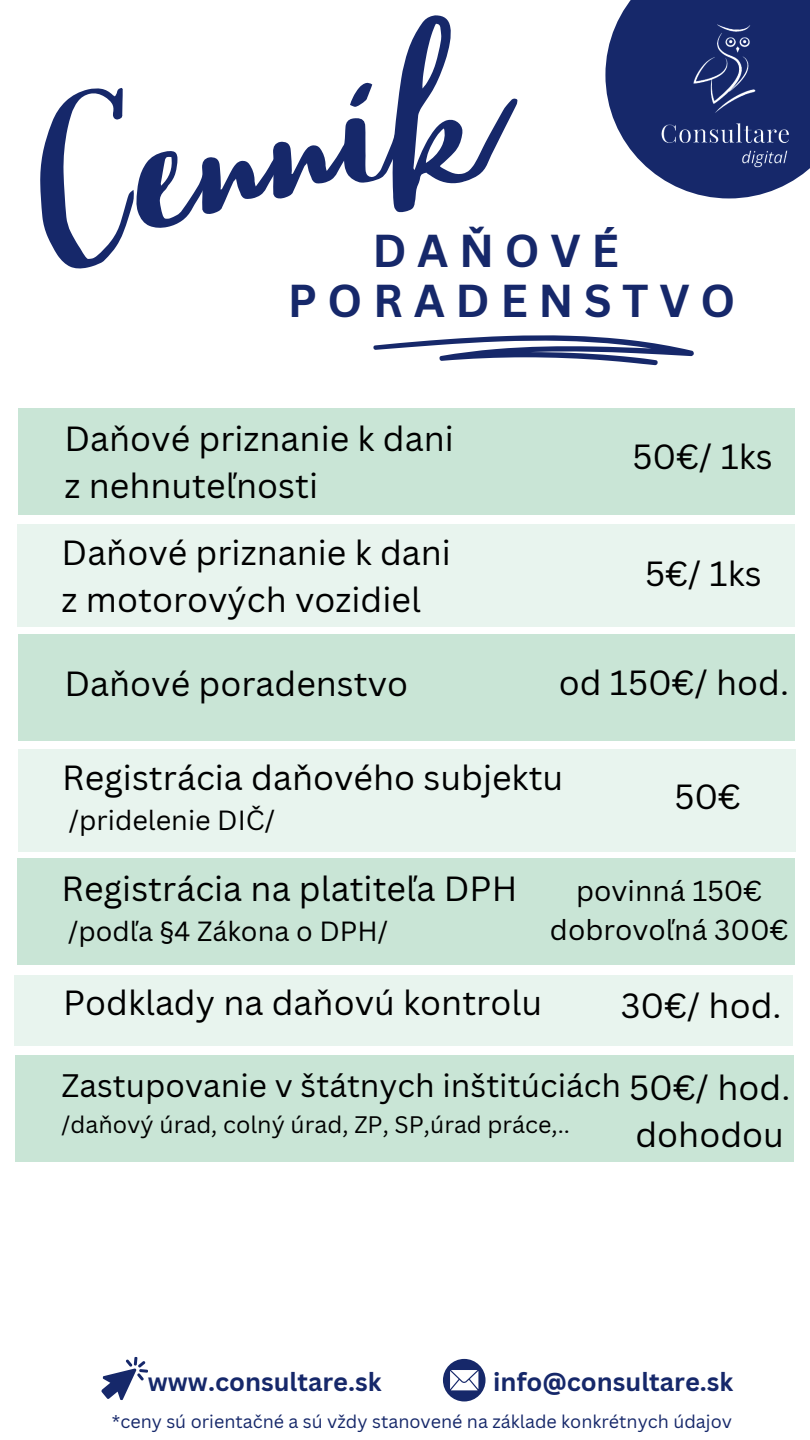
<style>
.page{position:relative;width:810px;height:1440px;background:#fff}
.page>*{position:absolute;margin:0;border:0;box-sizing:border-box;transform-origin:0 0}
.t1{font:272.2px "Lucky Dip Caitlin";color:#16286a}
.t2{font:700 44.9px "Canva Sans";letter-spacing:.235em;color:#16286a}
.t3{font:34px/47.2px "Canva Sans";color:#000}
.t4{font:31.6px "Canva Sans";color:#000}
.t5{font:28.1px/39px "Canva Sans";color:#000;text-align:center}
.t6{font:27px "Canva Sans";color:#000}
.t7{font:700 25.4px "Canva Sans";color:#16286a}
.t8{font:23.3px "Canva Sans";color:#000}
.t9{font:17.9px "Canva Sans";color:#16286a}
</style>
<div class="page">
<svg style="left:605px;top:0;width:205px;height:170px"></svg>
<img style="left:615px;top:0;width:193px;height:199px">
<div style="left:18px;top:524px;width:777px;height:102px;background:#e8f4ee"></div>
<div style="left:15px;top:975px;width:778px;height:71px;background:#e8f4ee"></div>
<div style="left:18px;top:635px;width:777px;height:106px;background:#c9e5d6"></div>
<div style="left:18px;top:749px;width:778px;height:103px;background:#e8f4ee"></div>
<div style="left:17px;top:858px;width:778px;height:107px;background:#c9e5d6"></div>
<svg style="left:373px;top:335px;width:321px;height:31px"></svg>
<div style="left:15px;top:1055px;width:778px;height:106px;background:#c9e5d6"></div>
<svg style="left:443px;top:1359px;width:43px;height:42px"></svg>
<svg style="left:101px;top:1357px;width:47px;height:44px"></svg>
<div style="left:18px;top:409px;width:777px;height:106px;background:#c9e5d6"></div>
<h3 class="t1" style="left:104px;top:29px;width:377px;rotate:-12deg">enník</h3>
<h3 class="t2" style="left:372px;top:219px;width:248px">DAŇOVÉ</h3>
<h3 class="t2" style="left:288px;top:269px;width:449px">PORADENSTVO</h3>
<p class="t3" style="left:64px;top:414px;width:391px">Daňové priznanie k dani z nehnuteľnosti</p>
<p class="t3" style="left:62px;top:528px;width:391px">Daňové priznanie k dani z motorových vozidiel</p>
<h3 class="t3" style="left:64px;top:659px;width:345px">Daňové poradenstvo</h3>
<h4 class="t3" style="left:633px;top:433px;width:142px">50€/ 1ks</h4>
<h3 class="t3" style="left:645px;top:549px;width:118px">5€/ 1ks</h3>
<h3 class="t3" style="left:559px;top:658px;width:232px">od 150€/ hod.</h3>
<h3 class="t3" style="left:62px;top:754px;width:503px">Registrácia daňového subjektu</h3>
<h3 class="t6" style="left:69px;top:801px;width:208px">/pridelenie DIČ/</h3>
<h3 class="t3" style="left:674px;top:773px;width:68px">50€</h3>
<h3 class="t3" style="left:62px;top:865px;width:457px">Registrácia na platiteľa DPH</h3>
<h3 class="t6" style="left:68px;top:912px;width:321px">/podľa §4 Zákona o DPH/</h3>
<h3 class="t5" style="left:550px;top:871px;width:240px">povinná 150€ dobrovoľná 300€</h3>
<h2 class="t3" style="left:63px;top:979px;width:481px">Podklady na daňovú kontrolu</h2>
<p class="t3" style="left:621px;top:982px;width:162px">30€/ hod.</p>
<h5 class="t4" style="left:62px;top:1064px;width:561px">Zastupovanie v štátnych inštitúciách</h5>
<h5 class="t8" style="left:62px;top:1108px;width:510px">/daňový úrad, colný úrad, ZP, SP,úrad práce,..</h5>
<h3 class="t3" style="left:629px;top:1063px;width:163px">50€/ hod. dohodou</h3>
<h3 class="t7" style="left:148px;top:1364px;width:235px">www.consultare.sk</h3>
<h6 class="t7" style="left:493px;top:1364px;width:242px">info@consultare.sk</h6>
<h3 class="t9" style="left:112px;top:1409px;width:622px">*ceny sú orientačné a sú vždy stanovené na základe konkrétnych údajov</h3>
</div>
